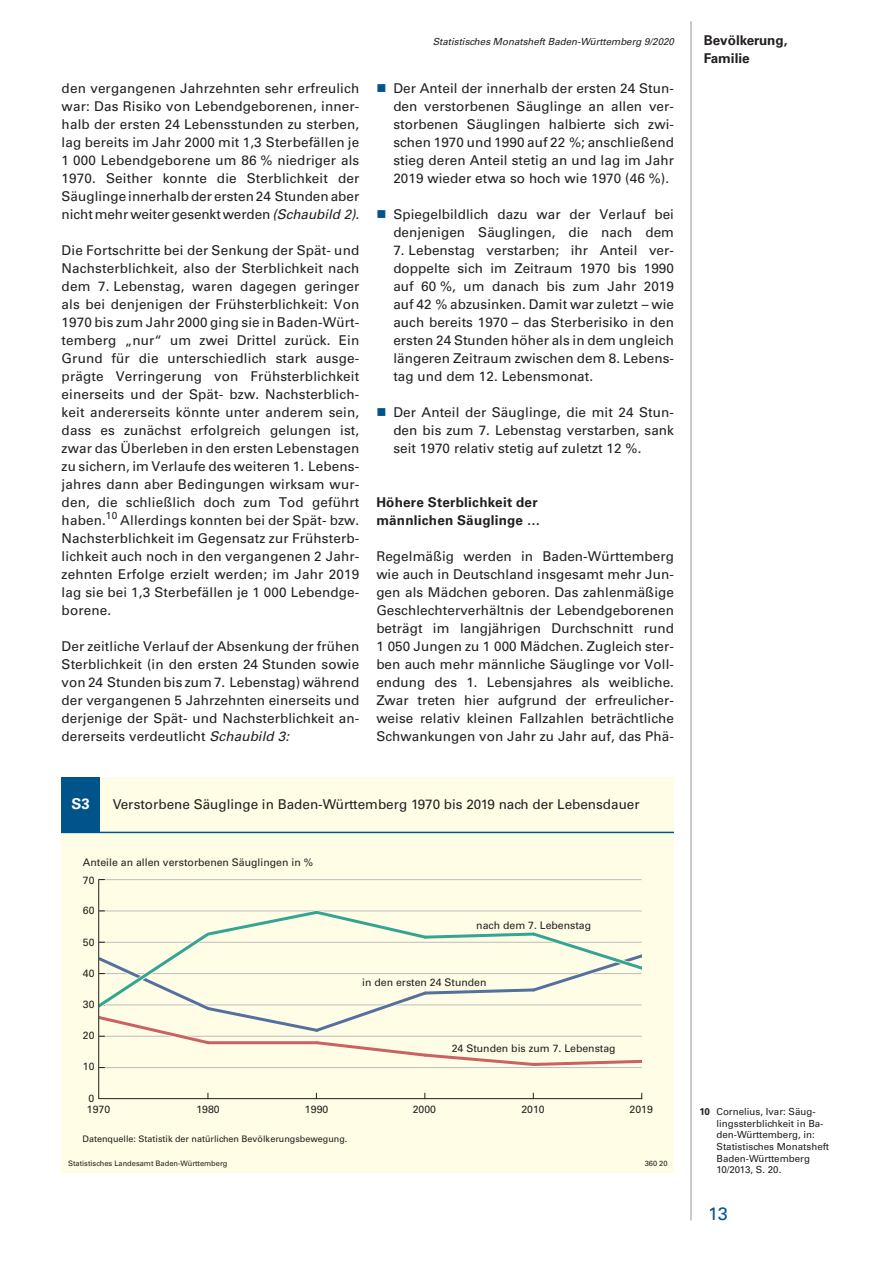
<style>
.page{position:relative;width:893px;height:1263px;background:#fff}
.page>*{position:absolute;margin:0;border:0;box-sizing:border-box;transform-origin:0 0}
.t1{font:18px "Univers";color:#01548a}
.t2{font:700 15px "Univers";color:#fff}
.Fließtext{font:13.5px/18px "Univers";letter-spacing:.005em;color:#231f20;text-align:justify}
.Kapitelzwischenübers{font:700 13.5px/18px "Univers";letter-spacing:.015em;color:#231f20}
.t3{font:10.5px "Univers";color:#231f20}
.t4{font:9.75px/11.7px "Univers";color:#231f20}
.t5{font:italic 9.75px "Univers";color:#231f20}
.t6{font:9px "Univers";color:#231f20}
.t7{font:7.5px "Univers";color:#231f20}
.s1{font-style:italic}
.s2{font-weight:700}
</style>
<div class="page">
<hr style="left:691px;top:21px;width:1px;height:1199px;background:#939598">
<div style="left:62px;top:777px;width:612px;height:395px;background:#fffde5"></div>
<div style="left:62px;top:777px;width:38px;height:55px;background:#01548a"></div>
<hr style="left:99px;top:879px;width:543px;height:1px;background:#bcbdc0">
<svg style="left:99px;top:907px;width:543px;height:162px"></svg>
<hr style="left:99px;top:1098px;width:543px;height:1px;background:#231f20">
<hr style="left:98px;top:879px;width:1px;height:220px;background:#231f20">
<hr style="left:62px;top:832px;width:612px;height:1px;background:#01548a">
<p class="Fließtext" style="left:62px;top:79px;width:299px">den vergangenen Jahrzehnten sehr erfreulich war: Das Risiko von Lebendgeborenen, inner&shy;halb der ersten 24 Lebensstunden zu sterben, lag bereits im Jahr 2000 mit 1,3 Sterbefällen je 1 000 Lebendgeborene um 86 % niedriger als 1970. Seither konnte die Sterblichkeit der Säuglinge innerhalb der ersten 24 Stunden aber nicht mehr weiter gesenkt werden <span class="s1">(Schaubild 2).</span></p>
<p class="Fließtext" style="left:62px;top:241px;width:299px">Die Fortschritte bei der Senkung der Spät- und Nachsterblichkeit, also der Sterblichkeit nach dem 7. Lebenstag, waren dagegen geringer als bei denjenigen der Frühsterblichkeit: Von 1970 bis zum Jahr 2000 ging sie in Baden-Würt&shy;temberg „nur“ um zwei Drittel zurück. Ein Grund für die unterschiedlich stark ausge&shy;prägte Verringerung von Frühsterblichkeit einerseits und der Spät- bzw. Nachsterblich&shy;keit andererseits könnte unter anderem sein, dass es zunächst erfolgreich gelungen ist, zwar das Überleben in den ersten Lebenstagen zu sichern, im Verlaufe des weiteren 1. Lebens&shy;jahres dann aber Bedingungen wirksam wur&shy;den, die schließlich doch zum Tod geführt haben.<sup>10</sup> Allerdings konnten bei der Spät- bzw.<br>Nachsterblichkeit im Gegensatz zur Frühsterb&shy;lichkeit auch noch in den vergangenen 2 Jahr&shy;zehnten Erfolge erzielt werden; im Jahr 2019 lag sie bei 1,3 Sterbefällen je 1 000 Lebendge&shy;borene.</p>
<p class="Fließtext" style="left:62px;top:637px;width:299px">Der zeitliche Verlauf der Absenkung der frühen Sterblichkeit (in den ersten 24 Stunden sowie von 24 Stunden bis zum 7. Lebenstag) während der vergangenen 5 Jahrzehnten einerseits und derjenige der Spät- und Nachsterblichkeit an&shy;dererseits verdeutlicht <span class="s1">Schaubild 3:</span></p>
<p class="t5" style="left:433px;top:35px;width:243px">Statistisches Monatsheft Baden-Württemberg 9/2020</p>
<p class="Kapitelzwischenübers" style="left:704px;top:31px;width:85px">Bevölkerung,<br>Familie</p>
<p class="Fließtext" style="left:393px;top:79px;width:282px">Der Anteil der innerhalb der ersten 24 Stun&shy;den verstorbenen Säuglinge an allen ver&shy;storbenen Säuglingen halbierte sich zwi&shy;schen 1970 und 1990 auf 22 %; anschließend stieg deren Anteil stetig an und lag im Jahr 2019 wieder etwa so hoch wie 1970 (46 %).</p>
<p class="Fließtext" style="left:393px;top:205px;width:282px">Spiegelbildlich dazu war der Verlauf bei denjenigen Säuglingen, die nach dem</p>
<p class="Fließtext" style="left:393px;top:241px;width:282px">7. Lebenstag verstarben; ihr Anteil ver&shy;doppelte sich im Zeitraum 1970 bis 1990 auf 60 %, um danach bis zum Jahr 2019 auf 42 % abzusinken. Damit war zuletzt – wie auch bereits 1970 – das Sterberisiko in den ersten 24 Stunden höher als in dem ungleich längeren Zeitraum zwischen dem 8. Lebens&shy;tag und dem 12. Lebensmonat.</p>
<p class="Fließtext" style="left:393px;top:403px;width:282px">Der Anteil der Säuglinge, die mit 24 Stun&shy;den bis zum 7. Lebenstag verstarben, sank seit 1970 relativ stetig auf zuletzt 12 %.</p>
<p class="Kapitelzwischenübers" style="left:376px;top:493px;width:166px">Höhere Sterblichkeit der männlichen Säuglinge …</p>
<p class="Fließtext" style="left:376px;top:547px;width:299px">Regelmäßig werden in Baden-Württemberg wie auch in Deutschland insgesamt mehr Jun&shy;gen als Mädchen geboren. Das zahlenmäßige Geschlechterverhältnis der Lebendgeborenen beträgt im langjährigen Durchschnitt rund 1 050 Jungen zu 1 000 Mädchen. Zugleich ster&shy;ben auch mehr männliche Säuglinge vor Voll&shy;endung des 1. Lebensjahres als weibliche.<br>Zwar treten hier aufgrund der erfreulicher&shy;weise relativ kleinen Fallzahlen beträchtliche Schwankungen von Jahr zu Jahr auf, das Phä-</p>
<p class="t2" style="left:72px;top:795px;width:20px">S3</p>
<p class="Fließtext" style="left:113px;top:796px;width:528px">Verstorbene Säuglinge in Baden-Württemberg 1970 bis 2019 nach der Lebensdauer</p>
<p class="t3" style="left:83px;top:856px;width:232px">Anteile an allen verstorbenen Säuglingen in %</p>
<p class="t3" style="left:83px;top:874px;width:13px">70</p>
<p class="t3" style="left:83px;top:904px;width:13px">60</p>
<p class="t3" style="left:83px;top:935px;width:13px">50</p>
<p class="t3" style="left:83px;top:967px;width:13px">40</p>
<p class="t3" style="left:83px;top:998px;width:13px">30</p>
<p class="t3" style="left:83px;top:1029px;width:13px">20</p>
<p class="t3" style="left:83px;top:1060px;width:13px">10</p>
<p class="t3" style="left:89px;top:1092px;width:7px">0</p>
<p class="t3" style="left:476px;top:919px;width:116px">nach dem 7. Lebenstag</p>
<p class="t3" style="left:362px;top:976px;width:126px">in den ersten 24 Stunden</p>
<p class="t3" style="left:452px;top:1042px;width:165px">24 Stunden bis zum 7. Lebenstag</p>
<p class="t3" style="left:87px;top:1103px;width:25px">1970</p>
<p class="t3" style="left:196px;top:1103px;width:25px">1980</p>
<p class="t3" style="left:305px;top:1103px;width:25px">1990</p>
<p class="t3" style="left:413px;top:1103px;width:25px">2000</p>
<p class="t3" style="left:521px;top:1103px;width:25px">2010</p>
<p class="t3" style="left:630px;top:1103px;width:25px">2019</p>
<p class="t6" style="left:83px;top:1134px;width:266px">Datenquelle: Statistik der natürlichen Bevölkerungsbewegung.</p>
<p class="t7" style="left:68px;top:1159px;width:161px">Statistisches Landesamt Baden-Württemberg</p>
<p class="t7" style="left:645px;top:1159px;width:24px">360 20</p>
<p class="t4" style="left:716px;top:1105px;width:114px;text-indent:-17px"><span class="s2">10</span> Cornelius, Ivar: Säug&shy;lingssterblichkeit in Ba&shy;den-Württemberg, in:<br>Statistisches Monatsheft<br>Baden-Württemberg<br>10/2013, S. 20.</p>
<h1 class="t1" style="left:708px;top:1203px;width:21px">13</h1>
</div>
